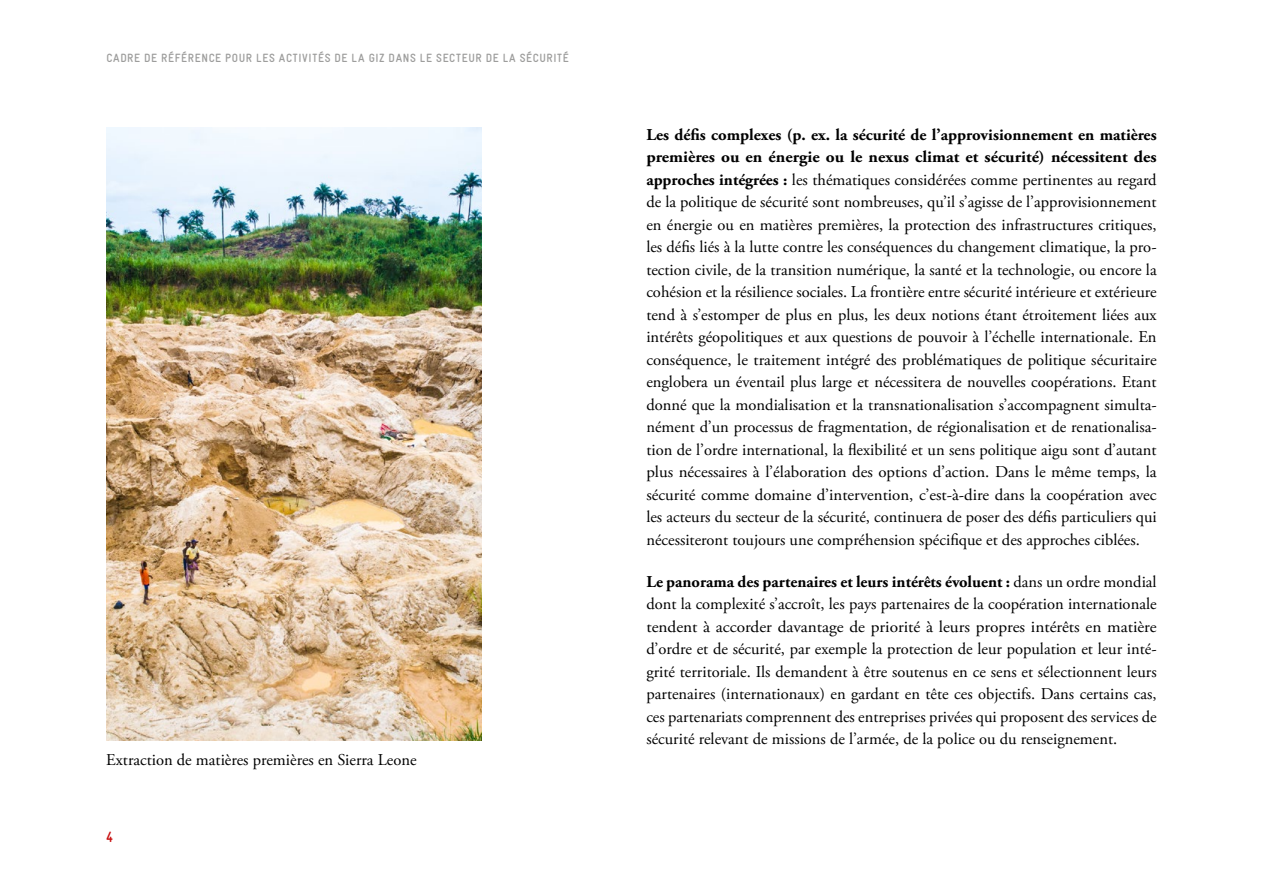
<style>
.page{position:relative;width:1263px;height:893px;background:#fff}
.page>*{position:absolute;margin:0;border:0;box-sizing:border-box;transform-origin:0 0}
.t1{font:16.5px/22.5px "Adobe Garamond Pro";color:#000;text-align:justify}
.t2{font:700 15px "Gravur Condensed Pro";color:#c80f0f}
.t3{font:700 12px "Gravur Condensed Pro";letter-spacing:.055em;color:#9d9d9c}
.s1{font-weight:700}
</style>
<div class="page">
<img style="left:106px;top:128px;width:376px;height:613px">
<p class="t3" style="left:106px;top:51px;width:464px">CADRE DE RÉFÉRENCE POUR LES ACTIVITÉS DE LA GIZ DANS LE SECTEUR DE LA SÉCURITÉ</p>
<p class="t1" style="left:106px;top:749px;width:312px">Extraction de matières premières en Sierra Leone</p>
<p class="t2" style="left:106px;top:828px;width:9px">4</p>
<p class="t1" style="left:646px;top:124px;width:512px"><span class="s1">Les défis complexes (p. ex. la sécurité de l’approvisionnement en matières premières ou en énergie ou le nexus climat et sécurité) nécessitent des approches intégrées :</span> les thématiques considérées comme pertinentes au regard de la politique de sécurité sont nombreuses, qu’il s’agisse de l’approvisionnement en énergie ou en matières premières, la protection des infrastructures critiques, les défis liés à la lutte contre les conséquences du changement climatique, la pro&shy;tection civile, de la transition numérique, la santé et la technologie, ou encore la cohésion et la résilience sociales. La frontière entre sécurité intérieure et extérieure tend à s’estomper de plus en plus, les deux notions étant étroitement liées aux intérêts géopolitiques et aux questions de pouvoir à l’échelle internationale. En conséquence, le traitement intégré des problématiques de politique sécuritaire englobera un éventail plus large et nécessitera de nouvelles coopérations. Etant donné que la mondialisation et la transnationalisation s’accompagnent simulta&shy;nément d’un processus de fragmentation, de régionalisation et de renationalisa&shy;tion de l’ordre international, la flexibilité et un sens politique aigu sont d’autant plus nécessaires à l’élaboration des options d’action. Dans le même temps, la sécurité comme domaine d’intervention, c’est-à-dire dans la coopération avec les acteurs du secteur de la sécurité, continuera de poser des défis particuliers qui nécessiteront toujours une compréhension spécifique et des approches ciblées.</p>
<p class="t1" style="left:646px;top:571px;width:512px"><span class="s1">Le panorama des partenaires et leurs intérêts évoluent :</span> dans un ordre mondial dont la complexité s’accroît, les pays partenaires de la coopération internationale tendent à accorder davantage de priorité à leurs propres intérêts en matière d’ordre et de sécurité, par exemple la protection de leur population et leur inté&shy;grité territoriale. Ils demandent à être soutenus en ce sens et sélectionnent leurs partenaires (internationaux) en gardant en tête ces objectifs. Dans certains cas, ces partenariats comprennent des entreprises privées qui proposent des services de sécurité relevant de missions de l’armée, de la police ou du renseignement.</p>
</div>
